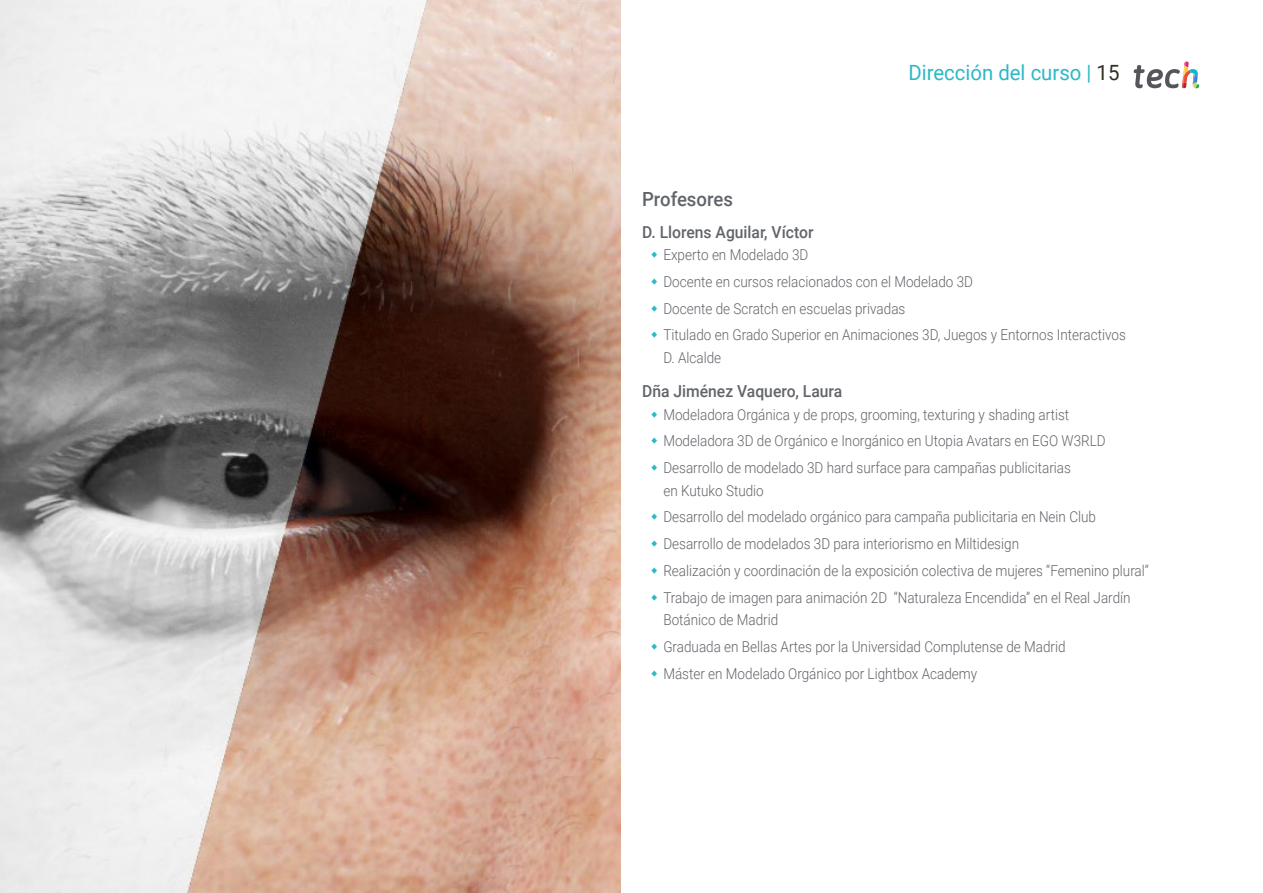
<style>
.page{position:relative;width:1263px;height:893px;background:#fff}
.page>*{position:absolute;margin:0;border:0;box-sizing:border-box;transform-origin:0 0}
.t1{font:21px "Roboto";color:#2db8c5}
.t2{font:500 19.5px "Roboto";color:#61646a;scale:.95 1}
.t3{font:500 16.5px "Roboto";color:#61646a;scale:.95 1}
.t4{font:300 15px/26.7px "Roboto";color:#61646a;scale:.9 1}
.s1{color:#312e20}
</style>
<div class="page">
<img style="left:0;top:0;width:621px;height:893px">
<svg style="left:1134px;top:62px;width:65px;height:27px"></svg>
<h2 class="t2" style="left:642px;top:185px;width:97px">Profesores</h2>
<h1 class="t1" style="left:908px;top:57px;width:213px">Dirección del curso | <span class="s1">15</span></h1>
<p class="t3" style="left:642px;top:220px;width:182px">D. Llorens Aguilar, Víctor</p>
<p class="t4" style="left:663px;top:241px;width:515px">Experto en Modelado 3D<br>Docente en cursos relacionados con el Modelado 3D<br>Docente de Scratch en escuelas privadas<br>Titulado en Grado Superior en Animaciones 3D, Juegos y Entornos Interactivos</p>
<p class="t4" style="left:663px;top:344px;width:66px">D. Alcalde</p>
<p class="t3" style="left:642px;top:380px;width:212px">Dña Jiménez Vaquero, Laura</p>
<p class="t4" style="left:663px;top:400px;width:493px">Modeladora Orgánica y de props, grooming, texturing y shading artist<br>Modeladora 3D de Orgánico e Inorgánico en Utopia Avatars en EGO W3RLD<br>Desarrollo de modelado 3D hard surface para campañas publicitarias</p>
<p class="t4" style="left:663px;top:476px;width:541px">en Kutuko Studio<br>Desarrollo del modelado orgánico para campaña publicitaria en Nein Club Desarrollo de modelados 3D para interiorismo en Miltidesign<br>Realización y coordinación de la exposición colectiva de mujeres “Femenino plural” Trabajo de imagen para animación 2D “Naturaleza Encendida” en el Real Jardín</p>
<p class="t4" style="left:663px;top:606px;width:448px">Botánico de Madrid<br>Graduada en Bellas Artes por la Universidad Complutense de Madrid<br>Máster en Modelado Orgánico por Lightbox Academy</p>
</div>
